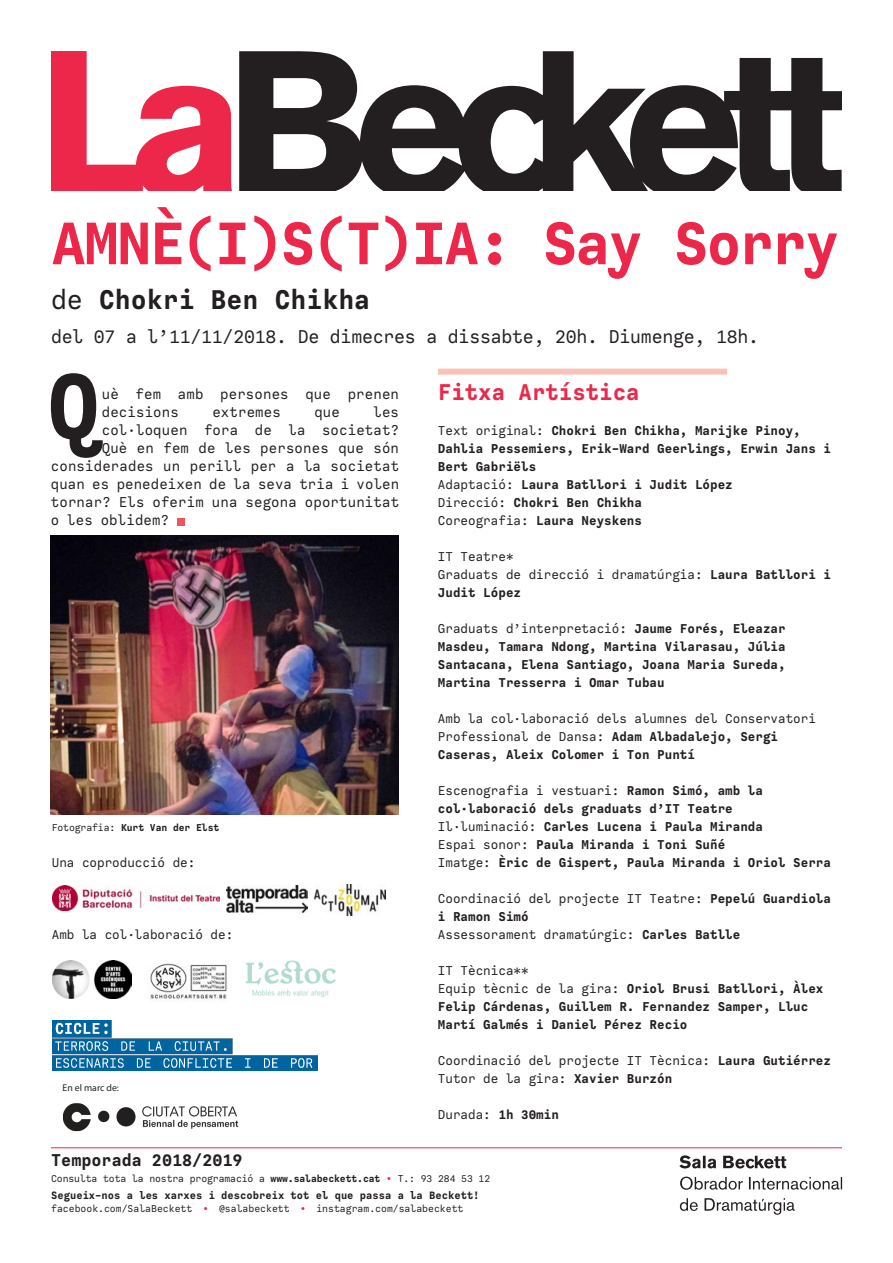
<style>
.page{position:relative;width:893px;height:1263px;background:#fff}
.page>*{position:absolute;margin:0;border:0;box-sizing:border-box;transform-origin:0 0}
.t1{font:700 96.75px "Calling Code";color:#231f20}
.t2{font:700 63px "Calling Code";letter-spacing:-.04em;color:#ed274a}
.t3{font:700 28.5px "Calling Code";color:#231f20}
.t4{font:700 24px "Calling Code";color:#ed274a}
.t5{font:19.5px "Calling Code";letter-spacing:-.01em;color:#231f20}
.t6{font:700 18px "Calling Code";color:#231f20}
.t7{font:15px/18px "Calling Code";letter-spacing:.01em;color:#231f20}
.t8{font:700 13.5px/18px "Calling Code";color:#231f20}
.t9{font:13.5px/18px "Calling Code";color:#231f20}
.t10{font:700 11.25px "Calling Code";color:#231f20}
.t11{font:10.5px "Calling Code";color:#231f20}
.t12{font:700 10.5px "Calling Code";letter-spacing:-.01em;color:#231f20}
.t13{font:9.75px "Myriad Pro";color:#231f20}
.s1{font-weight:400}
.s2{font-weight:700}
.s3{color:#ed274a}
</style>
<div class="page">
<div style="left:177px;top:518px;width:8px;height:8px;background:#f0555c"></div>
<div style="left:438px;top:369px;width:289px;height:6px;background:#fac1b8"></div>
<svg style="left:680px;top:1198px;width:115px;height:17px"></svg>
<svg style="left:680px;top:1176px;width:162px;height:14px"></svg>
<svg style="left:679px;top:1155px;width:107px;height:13px"></svg>
<hr style="left:51px;top:1147px;width:791px;height:1px;background:#ed274a">
<svg style="left:239px;top:51px;width:603px;height:140px;fill:#231f20"></svg>
<svg style="left:51px;top:51px;width:181px;height:140px"></svg>
<img style="left:52px;top:1020px;width:266px;height:51px">
<img style="left:63px;top:1103px;width:176px;height:29px">
<img style="left:315px;top:885px;width:70px;height:30px">
<img style="left:53px;top:961px;width:79px;height:37px">
<img style="left:150px;top:963px;width:78px;height:37px">
<img style="left:226px;top:885px;width:82px;height:27px">
<img style="left:53px;top:885px;width:166px;height:25px">
<img style="left:245px;top:961px;width:91px;height:37px">
<img style="left:51px;top:536px;width:348px;height:278px">
<h2 class="t2" style="left:51px;top:204px;width:790px">AMNÈ(I)S(T)IA: Say Sorry</h2>
<h3 class="t3" style="left:51px;top:282px;width:321px"><span class="s1">de</span> Chokri Ben Chikha</h3>
<h3 class="t5" style="left:51px;top:325px;width:710px">del 07 a l’11/11/2018. De dimecres a dissabte, 20h. Diumenge, 18h.</h3>
<h1 class="t1" style="left:46px;top:346px;width:56px">Q</h1>
<p class="t7" style="left:102px;top:385px;width:299px">uè fem amb persones que prenen decisions</p>
<p class="t7" style="left:212px;top:403px;width:70px">extremes</p>
<p class="t7" style="left:314px;top:403px;width:27px">que</p>
<p class="t7" style="left:373px;top:403px;width:27px">les</p>
<p class="t7" style="left:102px;top:421px;width:299px">col·loquen fora de la societat?</p>
<p class="t7" style="left:102px;top:439px;width:299px">Què en fem de les persones que són</p>
<p class="t7" style="left:51px;top:457px;width:350px">considerades un perill per a la societat</p>
<p class="t7" style="left:51px;top:475px;width:350px">quan es penedeixen de la seva tria i volen</p>
<p class="t7" style="left:51px;top:493px;width:350px">tornar? Els oferim una segona oportunitat</p>
<p class="t7" style="left:51px;top:511px;width:120px">o les oblidem?</p>
<p class="t12" style="left:52px;top:821px;width:169px"><span class="s1">Fotografia:</span> Kurt Van der Elst</p>
<p class="t9" style="left:52px;top:854px;width:145px">Una coproducció de:</p>
<p class="t9" style="left:52px;top:926px;width:183px">Amb la col·laboració de:</p>
<p class="t13" style="left:63px;top:1081px;width:58px">En el marc de:</p>
<h3 class="t4" style="left:438px;top:377px;width:203px">Fitxa Artística</h3>
<p class="t8" style="left:438px;top:422px;width:395px"><span class="s1">Text original:</span> Chokri Ben Chikha, Marijke Pinoy, Dahlia Pessemiers, Erik-Ward Geerlings, Erwin Jans i Bert Gabriëls<br><span class="s1">Adaptació:</span> Laura Batllori i Judit López<br><span class="s1">Direcció:</span> Chokri Ben Chikha<br><span class="s1">Coreografia:</span> Laura Neyskens</p>
<p class="t9" style="left:438px;top:548px;width:395px">IT Teatre*<br>Graduats de direcció i dramatúrgia: <span class="s2">Laura Batllori i<br>Judit López</span></p>
<p class="t8" style="left:438px;top:620px;width:349px;text-align:justify"><span class="s1">Graduats d’interpretació:</span> Jaume Forés, Eleazar Masdeu, Tamara Ndong, Martina Vilarasau, Júlia Santacana, Elena Santiago, Joana Maria Sureda, Martina Tresserra i Omar Tubau</p>
<p class="t9" style="left:438px;top:710px;width:379px">Amb la col·laboració dels alumnes del Conservatori<br>Professional de Dansa: <span class="s2">Adam Albadalejo, Sergi<br>Caseras, Aleix Colomer i Ton Puntí</span></p>
<p class="t8" style="left:438px;top:782px;width:395px"><span class="s1">Escenografia i vestuari:</span> Ramon Simó, amb la col·laboració dels graduats d’IT Teatre <span class="s1">Il·luminació:</span> Carles Lucena i Paula Miranda<br><span class="s1">Espai sonor:</span> Paula Miranda i Toni Suñé<br><span class="s1">Imatge:</span> Èric de Gispert, Paula Miranda i Oriol Serra</p>
<p class="t9" style="left:438px;top:890px;width:395px">Coordinació del projecte IT Teatre: <span class="s2">Pepelú Guardiola i Ramon Simó<br></span>Assessorament dramatúrgic: <span class="s2">Carles Batlle</span></p>
<p class="t8" style="left:438px;top:962px;width:387px"><span class="s1">IT Tècnica**<br>Equip tècnic de la gira:</span> Oriol Brusi Batllori, Àlex Felip Cárdenas, Guillem R. Fernandez Samper, Lluc Martí Galmés i Daniel Pérez Recio</p>
<p class="t9" style="left:438px;top:1052px;width:395px">Coordinació del projecte IT Tècnica: <span class="s2">Laura Gutiérrez<br></span>Tutor de la gira: <span class="s2">Xavier Burzón</span></p>
<p class="t9" style="left:438px;top:1106px;width:122px">Durada: <span class="s2">1h 30min</span></p>
<h3 class="t6" style="left:51px;top:1149px;width:193px">Temporada 2018/2019</h3>
<p class="t11" style="left:51px;top:1171px;width:441px">Consulta tota la nostra programació a <span class="s2">www.salabeckett.cat</span> <span class="s3">•</span> T.: 93 284 53 12</p>
<p class="t10" style="left:51px;top:1189px;width:430px">Segueix-nos a les xarxes i descobreix tot el que passa a la Beckett!</p>
<p class="t11" style="left:51px;top:1202px;width:414px">facebook.com/SalaBeckett <span class="s3">•</span> @salabeckett <span class="s3">•</span> instagram.com/salabeckett</p>
</div>
